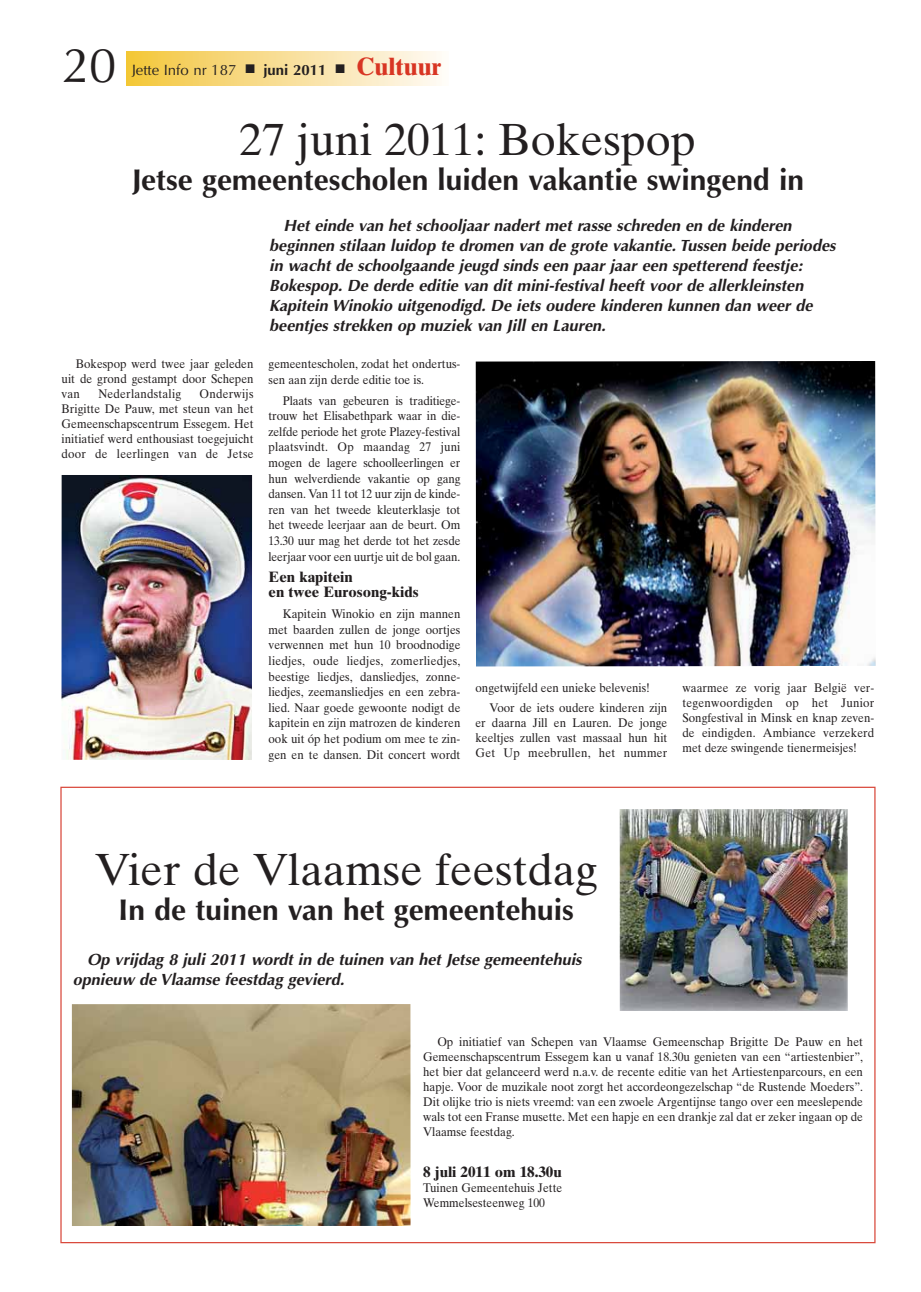
<style>
.page{position:relative;width:921px;height:1292px;background:#fff}
.page>*{position:absolute;margin:0;border:0;box-sizing:border-box;transform-origin:0 0}
.t1{font:49.25px "Optima";color:#231f20}
.t2{font:45px "Times Ten";color:#231f20}
.t3{font:700 30px "Optima";color:#231f20}
.t4{font:italic 700 16.25px/20px "Optima";color:#231f20}
.t5{font:700 15px/15.6px "Times Ten";color:#231f20}
.t6{font:15px "Optima";color:#231f20}
.t7{font:12.5px/15.6px "Times Ten";color:#231f20;text-align:justify;scale:.93 1}
.t8{font:12.5px "Times Ten";letter-spacing:.02em;color:#231f20;scale:.93 1}
.s1{font-weight:700}
.s2{font-family:"Times Ten";font-weight:700;font-size:25px;color:#d83523}
</style>
<div class="page">
<img style="left:475px;top:361px;width:401px;height:305px">
<div style="left:126px;top:51px;width:322px;height:34px;background:linear-gradient(to right,#f3c63b,#fefaf8)"></div>
<img style="left:61px;top:475px;width:191px;height:285px">
<img style="left:72px;top:1004px;width:339px;height:222px">
<img style="left:620px;top:809px;width:227px;height:202px">
<h1 class="t1" style="left:62px;top:45px;width:56px">20</h1>
<p class="t6" style="left:132px;top:63px;width:311px">Jette Info nr 187 ■ <span class="s1">juni 2011</span> ■ <span class="s2">Cultuur</span></p>
<h2 class="t2" style="left:240px;top:123px;width:457px">27 juni 2011: Bokespop</h2>
<h3 class="t3" style="left:132px;top:168px;width:674px">Jetse gemeentescholen luiden vakantie swingend in</h3>
<p class="t4" style="left:269px;top:217px;width:571px;text-indent:14px">Het einde van het schooljaar nadert met rasse schreden en de kinderen beginnen stilaan luidop te dromen van de grote vakantie.Tussen beide periodes in wacht de schoolgaande jeugd sinds een paar jaar een spetterend feestje:<br>Bokespop. De derde editie van dit mini-festival heeft voor de allerkleinsten Kapitein Winokio uitgenodigd. De iets oudere kinderen kunnen dan weer de beentjes strekken op muziek van Jill en Lauren.</p>
<p class="t7" style="left:62px;top:358px;width:208px;line-height:15px;text-indent:14px">Bokespop werd twee jaar geleden uit de grond gestampt door Schepen van</p>
<p class="t7" style="left:268px;top:357px;width:208px">gemeentescholen, zodat het ondertus&shy;sen aan zijn derde editie toe is.</p>
<p class="t7" style="left:268px;top:394px;width:208px;text-indent:14px">Plaats van gebeuren is traditiege&shy;trouw het Elisabethpark waar in die&shy;zelfde periode het grote Plazey-festival plaatsvindt. Op maandag 27 juni mogen de lagere schoolleerlingen er hun welverdiende vakantie op gang dansen. Van 11 tot 12 uur zijn de kinde&shy;ren van het tweede kleuterklasje tot het tweede leerjaar aan de beurt. Om 13.30 uur mag het derde tot het zesde leerjaar voor een uurtje uit de bol gaan.</p>
<p class="t5" style="left:268px;top:570px;width:151px">Een kapitein<br>en twee Eurosong-kids</p>
<p class="t7" style="left:268px;top:607px;width:208px;text-indent:14px">Kapitein Winokio en zijn mannen met baarden zullen de jonge oortjes verwennen met hun 10 broodnodige liedjes, oude liedjes, zomerliedjes, beestige liedjes, dansliedjes, zonne&shy;liedjes, zeemansliedjes en een zebra&shy;lied. Naar goede gewoonte nodigt de kapitein en zijn matrozen de kinderen ook uit óp het podium om mee te zin&shy;gen en te dansen. Dit concert wordt</p>
<p class="t7" style="left:62px;top:388px;width:208px;line-height:15px;text-indent:138px">Onderwijs Brigitte De Pauw, met steun van het Gemeenschapscentrum Essegem. Het initiatief werd enthousiast toegejuicht door de leerlingen van de Jetse</p>
<p class="t8" style="left:98px;top:389px;width:91px">Nederlandstalig</p>
<p class="t7" style="left:682px;top:681px;width:208px;line-height:15px">waarmee ze vorig jaar België ver&shy;tegenwoordigden op het Junior Songfestival in Minsk en knap zeven&shy;de eindigden. Ambiance verzekerd met deze swingende tienermeisjes!</p>
<p class="t7" style="left:490px;top:679px;width:193px;line-height:20.4px;text-indent:-14px">ongetwijfeld een unieke belevenis!<br>Voor de iets oudere kinderen zijn</p>
<p class="t7" style="left:475px;top:717px;width:208px;line-height:15px">er daarna Jill en Lauren. De jonge keeltjes zullen vast massaal hun hit Get Up meebrullen, het nummer</p>
<h2 class="t2" style="left:95px;top:852px;width:504px">Vier de Vlaamse feestdag</h2>
<h3 class="t3" style="left:119px;top:897px;width:457px">In de tuinen van het gemeentehuis</h3>
<h3 class="t4" style="left:73px;top:952px;width:513px;text-indent:14px">Op vrijdag 8 juli 2011 wordt in de tuinen van het Jetse gemeentehuis opnieuw de Vlaamse feestdag gevierd.</h3>
<p class="t7" style="left:423px;top:1036px;width:474px;line-height:15px;text-indent:14px">Op initiatief van Schepen van Vlaamse Gemeenschap Brigitte De Pauw en het Gemeenschapscentrum Essegem kan u vanaf 18.30u genieten van een “artiestenbier”, het bier dat gelanceerd werd n.a.v. de recente editie van het Artiestenparcours, en een hapje. Voor de muzikale noot zorgt het accordeongezelschap “de Rustende Moeders”.<br>Dit olijke trio is niets vreemd: van een zwoele Argentijnse tango over een meeslepende wals tot een Franse musette. Met een hapje en een drankje zal dat er zeker ingaan op de Vlaamse feestdag.</p>
<p class="t5" style="left:423px;top:1166px;width:140px">8 juli 2011 om 18.30u</p>
<p class="t7" style="left:423px;top:1182px;width:151px;line-height:15px">Tuinen Gemeentehuis Jette<br>Wemmelsesteenweg 100</p>
</div>
